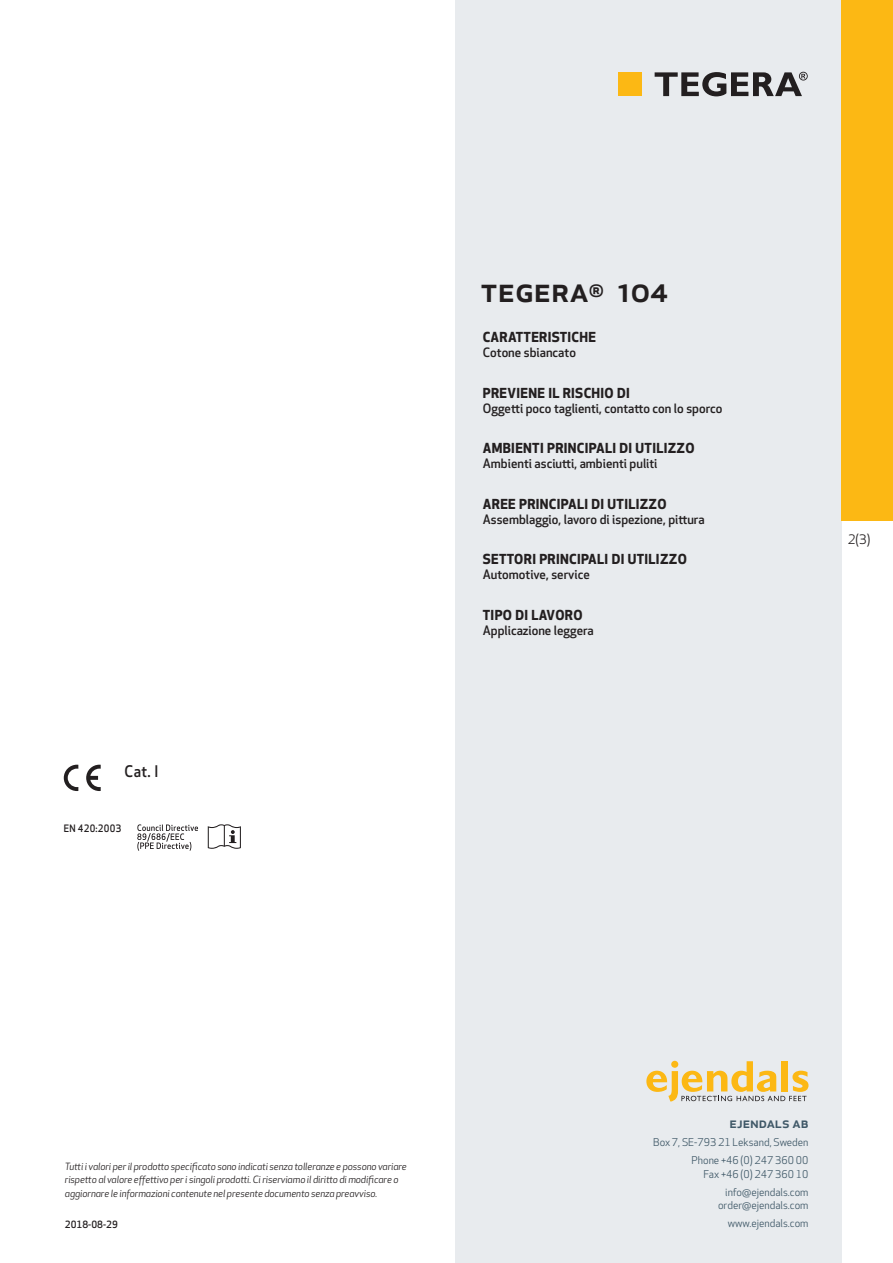
<style>
.page{position:relative;width:893px;height:1263px;background:#fff}
.page>*{position:absolute;margin:0;border:0;box-sizing:border-box;transform-origin:0 0}
.prodname{font:500 34.5px "Apex New";color:#231f20}
.Artikel{font:500 15.6px "Apex New";color:#231f20;scale:.95 1}
.t1{font:500 15px "Apex New";color:#405968}
.Funktion_body{font:700 13.5px "Apex New";letter-spacing:.025em;color:#231f20}
.t2{font:12.75px "Apex New";color:#231f20}
.Funktion_body-2{font:500 12.6px "Apex New";color:#231f20}
.t3{font:10.5px/18px "Apex New";color:#405968;text-align:right}
.t4{font:500 10.05px "Apex New";color:#231f20;scale:.95 1}
.t5{font:italic 9.75px/13.5px "Apex New";letter-spacing:-.01em;color:#231f20}
.Sidfot_datum{font:500 9.75px "Apex New";color:#231f20}
</style>
<div class="page">
<div style="left:455px;top:0;width:387px;height:1263px;background:#e8ebee"></div>
<svg style="left:646px;top:1061px;width:162px;height:40px"></svg>
<div style="left:842px;top:0;width:51px;height:520px;background:#fcb814"></div>
<div style="left:618px;top:72px;width:24px;height:24px;background:#fcb814"></div>
<svg style="left:655px;top:72px;width:153px;height:24px"></svg>
<svg style="left:86px;top:765px;width:15px;height:26px"></svg>
<svg style="left:64px;top:765px;width:14px;height:26px"></svg>
<svg style="left:137px;top:824px;width:61px;height:27px"></svg>
<svg style="left:208px;top:824px;width:33px;height:25px"></svg>
<p class="Artikel" style="left:125px;top:761px;width:37px">Cat. I</p>
<p class="t4" style="left:64px;top:821px;width:62px">EN 420:2003</p>
<p class="prodname" style="left:480px;top:266px;width:189px">TEGERA<sup>®</sup> 104</p>
<p class="Funktion_body" style="left:483px;top:327px;width:115px">CARATTERISTICHE</p>
<p class="Funktion_body-2" style="left:483px;top:344px;width:95px">Cotone sbiancato</p>
<p class="Funktion_body" style="left:483px;top:383px;width:149px">PREVIENE IL RISCHIO DI</p>
<p class="Funktion_body-2" style="left:483px;top:399px;width:241px">Oggetti poco taglienti, contatto con lo sporco</p>
<p class="Funktion_body" style="left:483px;top:438px;width:213px">AMBIENTI PRINCIPALI DI UTILIZZO</p>
<p class="Funktion_body-2" style="left:483px;top:455px;width:176px">Ambienti asciutti, ambienti puliti</p>
<p class="Funktion_body" style="left:483px;top:494px;width:185px">AREE PRINCIPALI DI UTILIZZO</p>
<p class="Funktion_body-2" style="left:483px;top:511px;width:223px">Assemblaggio, lavoro di ispezione, pittura</p>
<p class="Funktion_body" style="left:483px;top:550px;width:205px">SETTORI PRINCIPALI DI UTILIZZO</p>
<p class="Funktion_body-2" style="left:483px;top:566px;width:109px">Automotive, service</p>
<p class="Funktion_body" style="left:483px;top:605px;width:101px">TIPO DI LAVORO</p>
<p class="Funktion_body-2" style="left:483px;top:622px;width:112px">Applicazione leggera</p>
<p class="t2" style="left:848px;top:531px;width:24px">2(3)</p>
<p class="t5" style="left:65px;top:1159px;width:343px">Tutti i valori per il prodotto specificato sono indicati senza tolleranze e possono variare rispetto al valore effettivo per i singoli prodotti. Ci riserviamo il diritto di modificare o aggiornare le informazioni contenute nel presente documento senza preavviso.</p>
<p class="Sidfot_datum" style="left:65px;top:1218px;width:54px">2018-08-29</p>
<h3 class="t1" style="left:729px;top:1113px;width:80px">ejendals ab</h3>
<p class="t3" style="left:653px;top:1133px;width:157px">Box 7, SE-793 21 Leksand, Sweden<br>Phone +46 (0) 247 360 00</p>
<p class="t3" style="left:703px;top:1165px;width:107px">Fax +46 (0) 247 360 10 info@ejendals.com</p>
<p class="t3" style="left:718px;top:1196px;width:92px">order@ejendals.com</p>
<p class="t3" style="left:728px;top:1215px;width:82px">www.ejendals.com</p>
</div>
